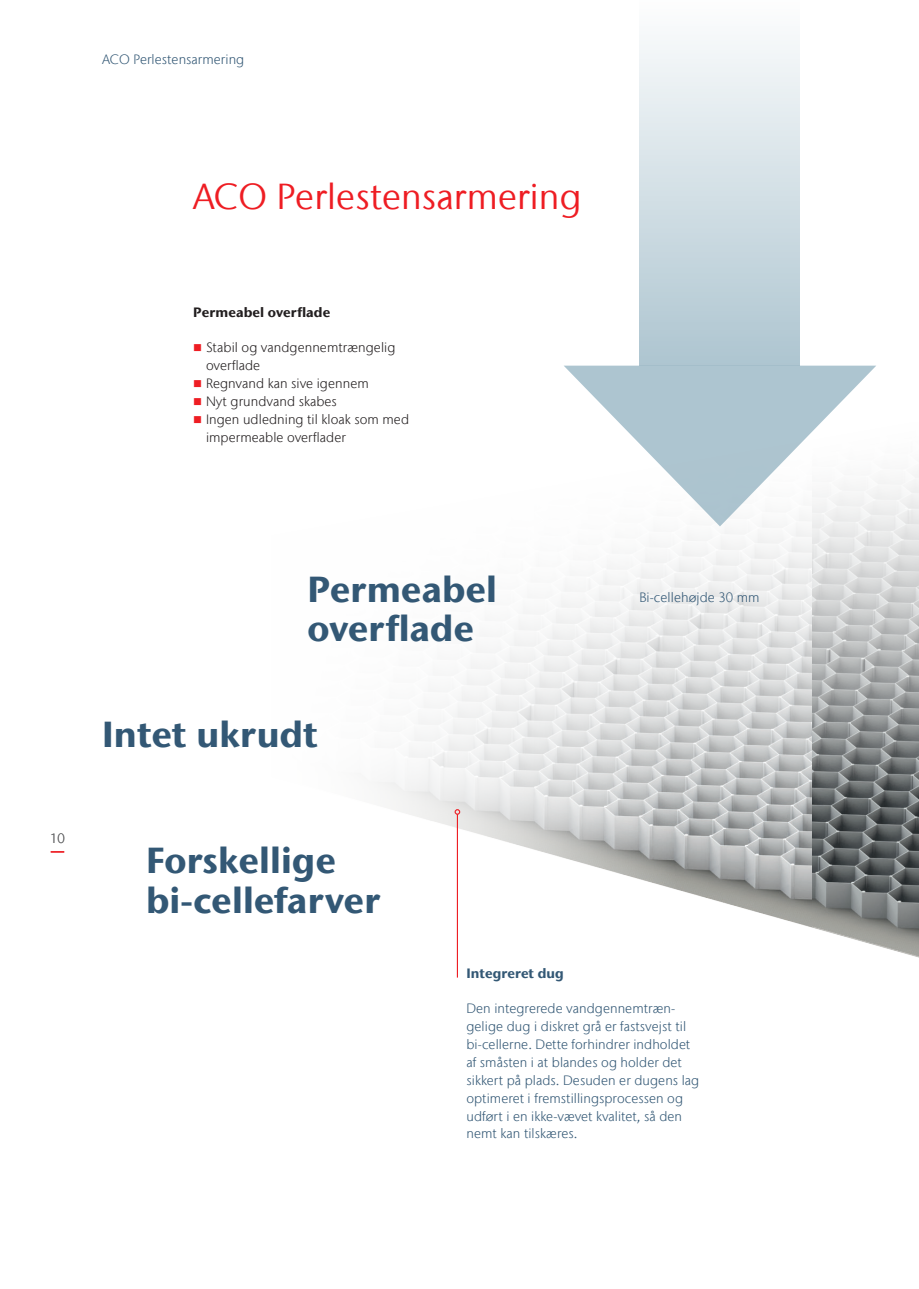
<style>
.page{position:relative;width:919px;height:1289px;background:#fff}
.page>*{position:absolute;margin:0;border:0;box-sizing:border-box;transform-origin:0 0}
.Accentuation{font:700 36px/39.6px "Stone Sans IIITC Com";letter-spacing:.005em;color:#335875}
.Heading{font:36px "Stone Sans IIITC Com";letter-spacing:.005em;color:#ee1d23}
.Body_copy{font:300 13.5px/17.9px "Stone Sans IIITC Com";letter-spacing:.005em;color:#335875}
.t1{font:300 13.5px/17.9px "Stone Sans IIITC Com";letter-spacing:.005em;color:#231f20}
.Rubrication{font:300 13.5px "Stone Sans IIITC Com";letter-spacing:.005em;color:#335875}
.Subheadline{font:700 13.5px "Stone Sans IIITC Com";letter-spacing:.005em;color:#231f20}
.Body_copy-2{font:700 13.5px "Stone Sans IIITC Com";letter-spacing:.005em;color:#335875}
.Page_number{font:300 13.5px "Stone Sans IIITC Com";color:#57585a}
.s1{color:#ee1d23}
</style>
<div class="page">
<svg style="left:50px;top:474px;width:868px;height:504px"></svg>
<svg style="left:147px;top:474px;width:610px;height:467px"></svg>
<hr style="left:457px;top:814px;width:1px;height:163px;background:#ee1d23">
<svg style="left:454px;top:809px;width:6px;height:5px"></svg>
<div style="left:639px;top:0;width:161px;height:365px;background:linear-gradient(to bottom,#fdfefe,#aec5d0)"></div>
<svg style="left:563px;top:365px;width:313px;height:161px;fill:#adc5d0"></svg>
<svg style="left:51px;top:851px;width:13px;height:1px"></svg>
<p class="Rubrication" style="left:102px;top:51px;width:144px">ACO Perlestensarmering</p>
<p class="Heading" style="left:193px;top:174px;width:390px">ACO Perlestensarmering</p>
<p class="Subheadline" style="left:193px;top:303px;width:139px">Permeabel overflade</p>
<p class="t1" style="left:206px;top:338px;width:191px;text-indent:-13px"><span class="s1">■</span> Stabil og vandgennemtrængelig overflade</p>
<p class="t1" style="left:193px;top:374px;width:177px"><span class="s1">■</span> Regnvand kan sive igennem</p>
<p class="t1" style="left:193px;top:392px;width:145px"><span class="s1">■</span> Nyt grundvand skabes</p>
<p class="t1" style="left:206px;top:410px;width:204px;text-indent:-13px"><span class="s1">■</span> Ingen udledning til kloak som med impermeable overflader</p>
<p class="Page_number" style="left:50px;top:829px;width:16px">10</p>
<p class="Accentuation" style="left:307px;top:568px;width:191px">Permeabel overflade</p>
<p class="Accentuation" style="left:102px;top:714px;width:217px">Intet ukrudt</p>
<p class="Accentuation" style="left:146px;top:839px;width:235px">Forskellige bi-cellefarver</p>
<p class="Body_copy-2" style="left:466px;top:964px;width:99px">Integreret dug</p>
<p class="Body_copy" style="left:639px;top:588px;width:122px">Bi-cellehøjde 30 mm</p>
<p class="Body_copy" style="left:466px;top:999px;width:234px">Den integrerede vandgennemtræn&shy;gelige dug i diskret grå er fastsvejst til bi-cellerne. Dette forhindrer indholdet af småsten i at blandes og holder det sikkert på plads. Desuden er dugens lag optimeret i fremstillingsprocessen og udført i en ikke-vævet kvalitet, så den nemt kan tilskæres.</p>
</div>
